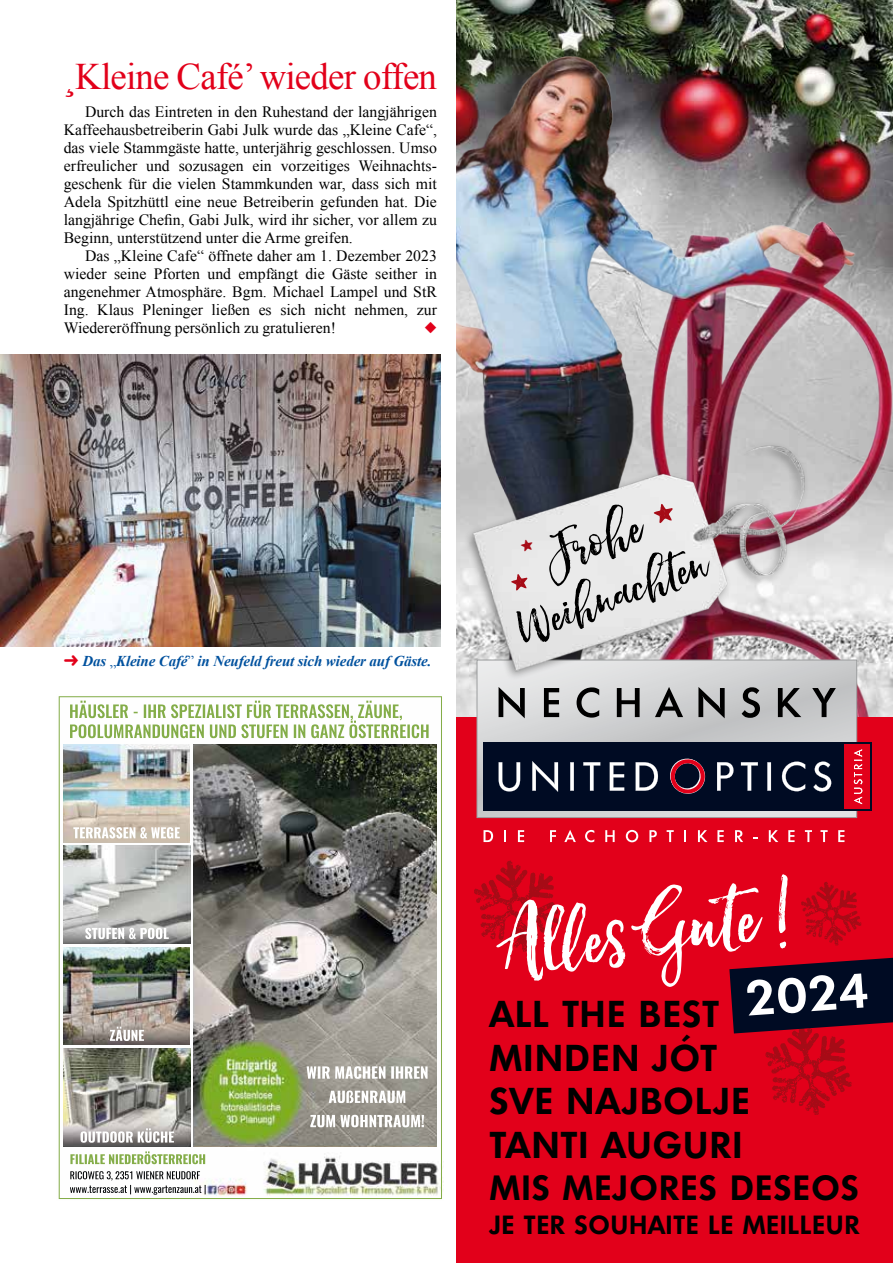
<style>
.page{position:relative;width:893px;height:1263px;background:#fff}
.page>*{position:absolute;margin:0;border:0;box-sizing:border-box;transform-origin:0 0}
.t1{font:111.6px "Hello Sunshine";color:#fff}
.t2{font:72.15px "Hello Sunshine";color:#000}
.t3{font:66.6px "Hello Sunshine";color:#000}
.t4{font:600 47.25px "Limerick TS";color:#fff}
.t5{font:37.5px "Times New Roman";letter-spacing:-.02em;color:#e2001a}
.t6{font:600 36.3px/43.5px "Limerick TS";letter-spacing:.06em;color:#000}
.t7{font:600 34.05px "Limerick TS";letter-spacing:.06em;color:#000}
.t8{font:600 25.5px "Limerick TS";letter-spacing:.05em;color:#000}
.t9{font:15.75px/18px "Times New Roman";color:#000;text-align:justify}
.t10{font:italic 700 15px "Times New Roman";letter-spacing:-.01em;color:#00519e}
.s1{font-family:"Times"}
.s2{font-weight:400;font-style:normal}
</style>
<div class="page">
<img style="left:59px;top:696px;width:383px;height:503px">
<img style="left:456px;top:0;width:437px;height:47px">
<img style="left:456px;top:47px;width:437px;height:671px">
<div style="left:456px;top:718px;width:437px;height:545px;background:#e2001a"></div>
<svg style="left:479px;top:662px;width:376px;height:154px;background:#c9cacc"></svg>
<div style="left:477px;top:660px;width:380px;height:158px;border:1px solid #9c9e9f"></div>
<div style="left:484px;top:742px;width:388px;height:68px;background:#000b23"></div>
<div style="left:844px;top:744px;width:26px;height:64px;background:#e2001a"></div>
<svg style="left:854px;top:749px;width:8px;height:55px"></svg>
<svg style="left:670px;top:758px;width:35px;height:36px"></svg>
<svg style="left:499px;top:761px;width:125px;height:31px"></svg>
<svg style="left:636px;top:762px;width:22px;height:29px"></svg>
<svg style="left:717px;top:761px;width:88px;height:31px"></svg>
<svg style="left:813px;top:761px;width:19px;height:31px"></svg>
<svg style="left:499px;top:687px;width:26px;height:31px"></svg>
<svg style="left:544px;top:688px;width:15px;height:29px"></svg>
<svg style="left:577px;top:687px;width:22px;height:31px"></svg>
<svg style="left:617px;top:688px;width:23px;height:29px"></svg>
<svg style="left:655px;top:687px;width:28px;height:30px"></svg>
<svg style="left:698px;top:687px;width:27px;height:31px"></svg>
<svg style="left:742px;top:687px;width:18px;height:31px"></svg>
<svg style="left:778px;top:688px;width:23px;height:29px"></svg>
<svg style="left:812px;top:688px;width:24px;height:29px"></svg>
<svg style="left:484px;top:830px;width:9px;height:12px"></svg>
<svg style="left:504px;top:830px;width:2px;height:12px"></svg>
<svg style="left:518px;top:830px;width:6px;height:12px"></svg>
<svg style="left:550px;top:830px;width:6px;height:12px"></svg>
<svg style="left:564px;top:830px;width:12px;height:12px"></svg>
<svg style="left:585px;top:830px;width:9px;height:12px"></svg>
<svg style="left:605px;top:830px;width:10px;height:12px"></svg>
<svg style="left:626px;top:830px;width:12px;height:12px"></svg>
<svg style="left:649px;top:830px;width:8px;height:12px"></svg>
<svg style="left:667px;top:830px;width:7px;height:12px"></svg>
<svg style="left:684px;top:830px;width:2px;height:12px"></svg>
<svg style="left:698px;top:830px;width:9px;height:12px"></svg>
<svg style="left:717px;top:830px;width:7px;height:12px"></svg>
<svg style="left:735px;top:830px;width:8px;height:12px"></svg>
<svg style="left:769px;top:830px;width:9px;height:12px"></svg>
<svg style="left:788px;top:830px;width:6px;height:12px"></svg>
<svg style="left:805px;top:830px;width:7px;height:12px"></svg>
<svg style="left:820px;top:830px;width:8px;height:12px"></svg>
<svg style="left:838px;top:830px;width:6px;height:12px"></svg>
<img style="left:456px;top:437px;width:366px;height:247px">
<img style="left:0;top:354px;width:441px;height:293px">
<svg style="left:729px;top:958px;width:164px;height:76px"></svg>
<svg style="left:652px;top:502px;width:23px;height:22px"></svg>
<svg style="left:520px;top:539px;width:14px;height:13px"></svg>
<svg style="left:510px;top:572px;width:19px;height:19px"></svg>
<h3 class="t5" style="left:64px;top:54px;width:375px"><span class="s1">¸</span>Kleine Café’ wieder offen</h3>
<p class="t9" style="left:64px;top:103px;width:375px;text-indent:21px">Durch das Eintreten in den Ruhestand der langjährigen Kaffeehausbetreiberin Gabi Julk wurde das „Kleine Cafe“, das viele Stammgäste hatte, unterjährig geschlossen. Umso erfreulicher und sozusagen ein vorzeitiges Weihnachts&shy;geschenk für die vielen Stammkunden war, dass sich mit Adela Spitzhüttl eine neue Betreiberin gefunden hat. Die langjährige Chefin, Gabi Julk, wird ihr sicher, vor allem zu Beginn, unterstützend unter die Arme greifen.</p>
<p class="t9" style="left:64px;top:247px;width:375px;text-indent:21px">Das „Kleine Cafe“ öffnete daher am 1. Dezember 2023 wieder seine Pforten und empfängt die Gäste seither in angenehmer Atmosphäre. Bgm. Michael Lampel und StR Ing. Klaus Pleninger ließen es sich nicht nehmen, zur Wiedereröffnung persönlich zu gratulieren!</p>
<p class="t10" style="left:82px;top:651px;width:351px">Das <span class="s2">„</span>Kleine Café<span class="s2">”</span> in Neufeld freut sich wieder auf Gäste.</p>
<h2 class="t2" style="left:531px;top:519px;width:103px;rotate:-20deg">Frohe</h2>
<h3 class="t3" style="left:505px;top:592px;width:201px;rotate:-20deg">Weihnachten</h3>
<h1 class="t1" style="left:489px;top:885px;width:302px;rotate:-7deg">Alles Gute !</h1>
<h3 class="t4" style="left:744px;top:968px;width:124px;rotate:-4deg">2024</h3>
<h3 class="t6" style="left:490px;top:992px;width:261px">ALL THE BEST<br>MINDEN JÓT<br>SVE NAJBOLJE<br>TANTI AUGURI</h3>
<h3 class="t7" style="left:490px;top:1166px;width:370px">MIS MEJORES DESEOS</h3>
<h3 class="t8" style="left:490px;top:1209px;width:371px">JE TER SOUHAITE LE MEILLEUR</h3>
</div>
